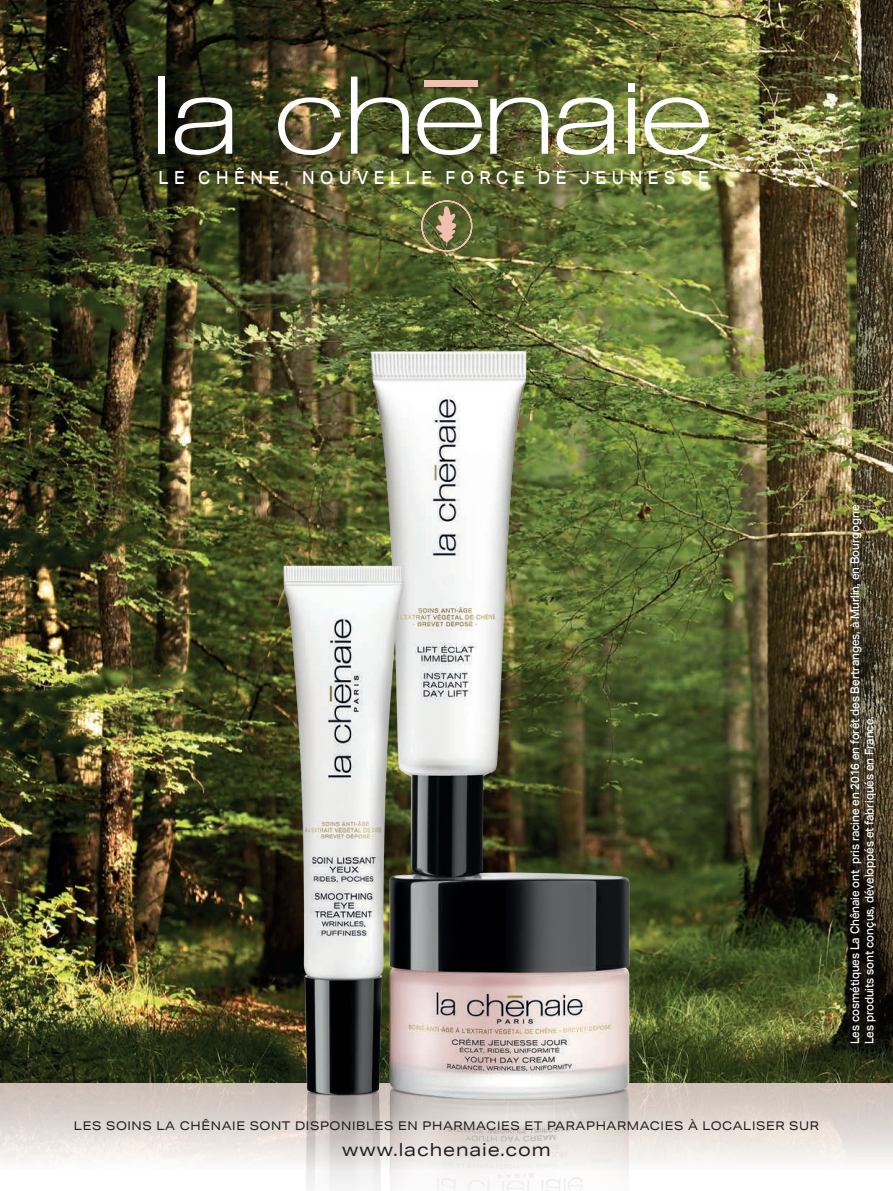
<style>
.page{position:relative;width:893px;height:1191px;background:#fff}
.page>*{position:absolute;margin:0;border:0;box-sizing:border-box;transform-origin:0 0}
.t1{font:500 18px "Aktiv Grotesk Ex";letter-spacing:.39em;color:#fff;scale:.8 1}
.t2{font:18px "Aktiv Grotesk Ex";letter-spacing:.05em;color:#231f20}
.t3{font:500 12px/14.4px "Aktiv Grotesk Ex";color:#fff;scale:.8 1}
.t4{font:12px "Aktiv Grotesk Ex";letter-spacing:.05em;color:#231f20}
</style>
<div class="page">
<img style="left:0;top:0;width:893px;height:1082px">
<div style="left:0;top:1082px;width:893px;height:109px;background:linear-gradient(to bottom,#cbbcb3,#fff)"></div>
<svg style="left:351px;top:77px;width:58px;height:77px"></svg>
<img style="left:278px;top:97px;width:63px;height:58px">
<svg style="left:175px;top:97px;width:57px;height:58px"></svg>
<img style="left:644px;top:97px;width:65px;height:58px">
<div style="left:159px;top:77px;width:6px;height:77px;background:#fff"></div>
<svg style="left:556px;top:97px;width:58px;height:58px"></svg>
<div style="left:628px;top:83px;width:7px;height:8px;background:#fff"></div>
<div style="left:628px;top:99px;width:7px;height:55px;background:#fff"></div>
<svg style="left:490px;top:97px;width:58px;height:57px"></svg>
<svg style="left:417px;top:97px;width:65px;height:58px"></svg>
<div style="left:424px;top:80px;width:53px;height:6px;background:#f1beb0"></div>
<img style="left:163px;top:276px;width:526px;height:915px">
<svg style="left:420px;top:200px;width:53px;height:52px"></svg>
<h1 class="t1" style="left:159px;top:167px;width:689px">LE CHÊNE, NOUVELLE FORCE DE JEUNESSE</h1>
<p class="t4" style="left:74px;top:1118px;width:746px">LES SOINS LA CHÊNAIE SONT DISPONIBLES EN PHARMACIES ET PARAPHARMACIES À LOCALISER SUR</p>
<h1 class="t2" style="left:342px;top:1139px;width:210px">www.lachenaie.com</h1>
<p class="t3" style="left:848px;top:1044px;width:676px;rotate:-90deg">Les cosmétiques La Chênaie ont pris racine en 2016 en forêt des Bertranges, à Murlin, en Bourgogne<br>Les produits sont conçus, développés et fabriqués en France.</p>
</div>
